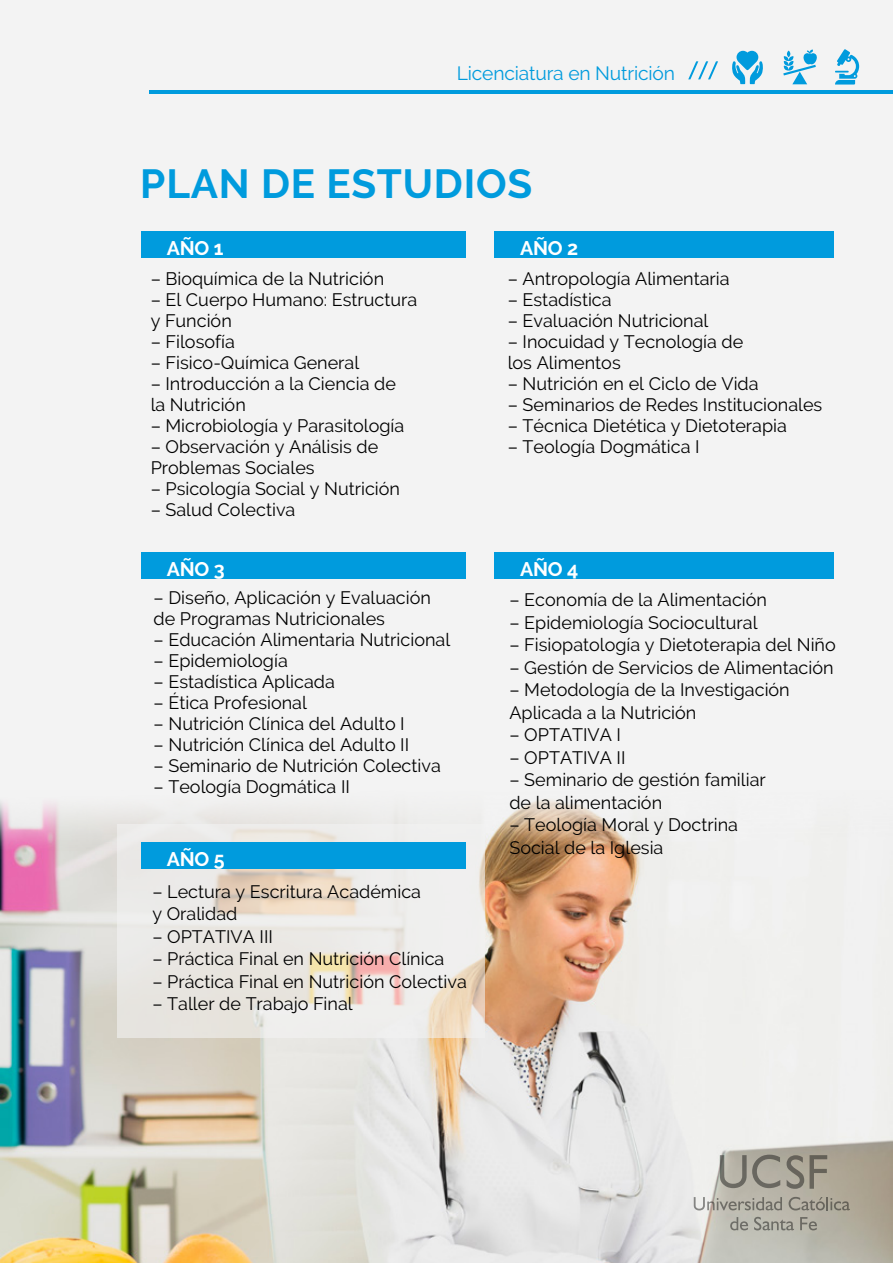
<style>
.page{position:relative;width:893px;height:1263px;background:#fff}
.page>*{position:absolute;margin:0;border:0;box-sizing:border-box;transform-origin:0 0}
.t1{font:700 40.5px "Raleway";letter-spacing:.02em;color:#009bdd}
.t2{font:700 19.65px "Raleway";letter-spacing:-.01em;color:#fff}
.t3{font:19.2px "Raleway";letter-spacing:-.01em;color:#009bdd}
.t4{font:18px/21px "Raleway";color:#000}
</style>
<div class="page">
<div style="left:0;top:0;width:893px;height:884px;background:#f3f3f3"></div>
<img style="left:0;top:800px;width:893px;height:463px">
<svg style="left:118px;top:824px;width:367px;height:213px;fill:#ede9e7"></svg>
<svg style="left:720px;top:1155px;width:60px;height:33px;background:#9d9a8f"></svg>
<svg style="left:787px;top:1155px;width:40px;height:34px"></svg>
<svg style="left:694px;top:1197px;width:88px;height:13px"></svg>
<svg style="left:789px;top:1197px;width:61px;height:13px"></svg>
<svg style="left:730px;top:1217px;width:18px;height:13px"></svg>
<svg style="left:754px;top:1217px;width:40px;height:13px"></svg>
<svg style="left:800px;top:1217px;width:17px;height:13px"></svg>
<div style="left:141px;top:232px;width:324px;height:26px;background:#009bdd"></div>
<div style="left:495px;top:232px;width:339px;height:26px;background:#009bdd"></div>
<div style="left:141px;top:552px;width:324px;height:27px;background:#009bdd"></div>
<div style="left:141px;top:842px;width:324px;height:27px;background:#009bdd"></div>
<div style="left:495px;top:552px;width:339px;height:27px;background:#009bdd"></div>
<hr style="left:150px;top:91px;width:743px;height:3px;background:#009bdd">
<svg style="left:688px;top:61px;width:30px;height:18px"></svg>
<svg style="left:732px;top:51px;width:31px;height:33px"></svg>
<svg style="left:783px;top:50px;width:34px;height:34px"></svg>
<svg style="left:835px;top:49px;width:24px;height:36px"></svg>
<p class="t3" style="left:457px;top:62px;width:220px">Licenciatura en Nutrición</p>
<h1 class="t1" style="left:140px;top:161px;width:393px">PLAN DE ESTUDIOS</h1>
<p class="t2" style="left:167px;top:237px;width:58px">AÑO 1</p>
<p class="t2" style="left:520px;top:237px;width:60px">AÑO 2</p>
<p class="t4" style="left:151px;top:268px;width:235px">– Bioquímica de la Nutrición</p>
<p class="t4" style="left:151px;top:289px;width:268px">– El Cuerpo Humano: Estructura y Función</p>
<p class="t4" style="left:151px;top:331px;width:86px">– Filosofía</p>
<p class="t4" style="left:151px;top:352px;width:210px">– Fisico-Química General</p>
<p class="t4" style="left:151px;top:373px;width:247px">– Introducción a la Ciencia de la Nutrición</p>
<p class="t4" style="left:151px;top:415px;width:255px">– Microbiología y Parasitología</p>
<p class="t4" style="left:151px;top:436px;width:229px">– Observación y Análisis de<br>Problemas Sociales</p>
<p class="t4" style="left:151px;top:478px;width:251px">– Psicología Social y Nutrición</p>
<p class="t4" style="left:151px;top:499px;width:146px">– Salud Colectiva</p>
<p class="t2" style="left:167px;top:558px;width:60px">AÑO 3</p>
<p class="t4" style="left:154px;top:587px;width:279px">– Diseño, Aplicación y Evaluación de Programas Nutricionales</p>
<p class="t4" style="left:154px;top:629px;width:298px">– Educación Alimentaria Nutricional</p>
<p class="t4" style="left:154px;top:650px;width:136px">– Epidemiología</p>
<p class="t4" style="left:154px;top:671px;width:183px">– Estadística Aplicada</p>
<p class="t4" style="left:154px;top:692px;width:155px">– Ética Profesional</p>
<p class="t4" style="left:154px;top:713px;width:253px">– Nutrición Clínica del Adulto I</p>
<p class="t4" style="left:154px;top:734px;width:257px">– Nutrición Clínica del Adulto II</p>
<p class="t4" style="left:154px;top:755px;width:289px">– Seminario de Nutrición Colectiva</p>
<p class="t4" style="left:154px;top:776px;width:198px">– Teología Dogmática II</p>
<p class="t2" style="left:167px;top:848px;width:59px">AÑO 5</p>
<p class="t4" style="left:152px;top:880px;width:270px;line-height:22.5px">– Lectura y Escritura Académica y Oralidad</p>
<p class="t4" style="left:152px;top:926px;width:122px">– OPTATIVA III</p>
<p class="t4" style="left:152px;top:948px;width:293px">– Práctica Final en Nutrición Clínica</p>
<p class="t4" style="left:152px;top:971px;width:316px">– Práctica Final en Nutrición Colectiva</p>
<p class="t4" style="left:152px;top:993px;width:202px">– Taller de Trabajo Final</p>
<p class="t4" style="left:508px;top:268px;width:223px">– Antropología Alimentaria</p>
<p class="t4" style="left:508px;top:289px;width:105px">– Estadística</p>
<p class="t4" style="left:508px;top:310px;width:202px">– Evaluación Nutricional</p>
<p class="t4" style="left:508px;top:331px;width:237px">– Inocuidad y Tecnología de los Alimentos</p>
<p class="t4" style="left:508px;top:373px;width:252px">– Nutrición en el Ciclo de Vida</p>
<p class="t4" style="left:508px;top:394px;width:316px">– Seminarios de Redes Institucionales</p>
<p class="t4" style="left:508px;top:415px;width:281px">– Técnica Dietética y Dietoterapia</p>
<p class="t4" style="left:508px;top:436px;width:193px">– Teología Dogmática I</p>
<p class="t2" style="left:520px;top:558px;width:60px">AÑO 4</p>
<p class="t4" style="left:509px;top:589px;width:259px">– Economía de la Alimentación</p>
<p class="t4" style="left:509px;top:612px;width:250px">– Epidemiología Sociocultural</p>
<p class="t4" style="left:509px;top:634px;width:328px">– Fisiopatología y Dietoterapia del Niño</p>
<p class="t4" style="left:509px;top:657px;width:326px">– Gestión de Servicios de Alimentación</p>
<p class="t4" style="left:509px;top:678px;width:282px;line-height:22.5px">– Metodología de la Investigación<br>Aplicada a la Nutrición</p>
<p class="t4" style="left:509px;top:724px;width:113px">– OPTATIVA I</p>
<p class="t4" style="left:509px;top:747px;width:118px">– OPTATIVA II</p>
<p class="t4" style="left:509px;top:768px;width:258px;line-height:22.5px">– Seminario de gestión familiar de la alimentación</p>
<p class="t4" style="left:509px;top:813px;width:230px;line-height:22.5px">– Teología Moral y Doctrina<br>Social de la Iglesia</p>
</div>
